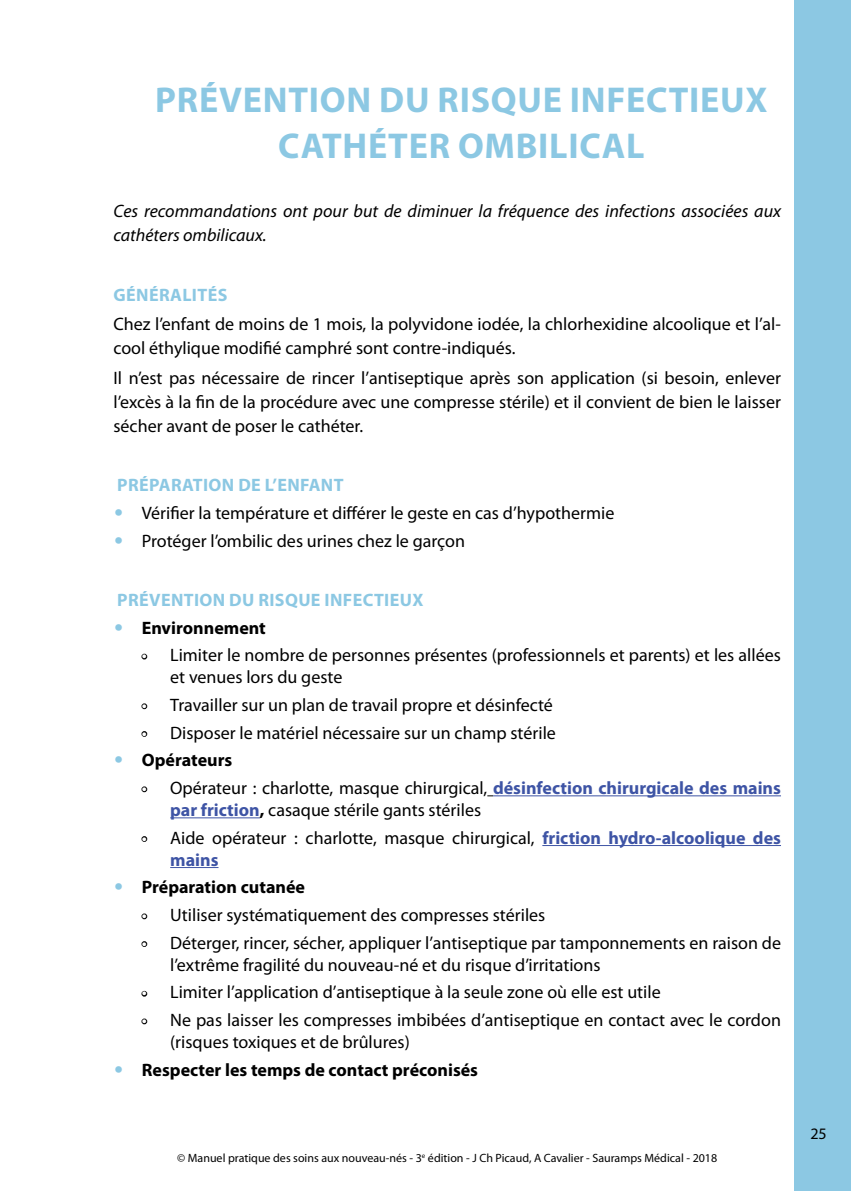
<style>
.page{position:relative;width:851px;height:1191px;background:#fff}
.page>*{position:absolute;margin:0;border:0;box-sizing:border-box;transform-origin:0 0}
.t1{font:700 36px "Myriad Pro";letter-spacing:.02em;color:#8cc8e3}
.t2{font:18px/22px "Myriad Pro";color:#000}
.t3{font:italic 18px/24px "Myriad Pro";color:#000}
.t4{font:700 18px "Myriad Pro";color:#000}
.t5{font:700 18px "Myriad Pro";letter-spacing:.02em;color:#8cc8e3}
.t6{font:16px "Myriad Pro";color:#000}
.t7{font:12px "Myriad Pro";color:#000}
.s1{font-family:"Calibri";font-size:21px;color:#8cc8e3}
.s2{font-family:"Calibri";font-weight:400;font-size:21px;color:#8cc8e3}
.s3{color:#fff}
.s4{font-weight:700;color:#3e54a5}
.s5{font-weight:700}
</style>
<div class="page">
<div style="left:794px;top:0;width:56px;height:1191px;background:#8cc8e3"></div>
<hr style="left:493px;top:795px;width:287px;height:1px;background:#3e54a5">
<hr style="left:170px;top:817px;width:90px;height:1px;background:#3e54a5">
<hr style="left:542px;top:845px;width:238px;height:1px;background:#3e54a5">
<hr style="left:170px;top:867px;width:48px;height:1px;background:#3e54a5">
<svg style="left:141px;top:653px;width:6px;height:6px"></svg>
<svg style="left:141px;top:703px;width:6px;height:6px"></svg>
<svg style="left:141px;top:731px;width:6px;height:6px"></svg>
<svg style="left:141px;top:786px;width:6px;height:6px"></svg>
<svg style="left:141px;top:836px;width:6px;height:6px"></svg>
<svg style="left:141px;top:913px;width:6px;height:6px"></svg>
<svg style="left:141px;top:941px;width:6px;height:6px"></svg>
<svg style="left:141px;top:990px;width:6px;height:6px"></svg>
<svg style="left:141px;top:1018px;width:6px;height:6px"></svg>
<h1 class="t1" style="left:155px;top:76px;width:23px">prévention</h1>
<h1 class="t1" style="left:379px;top:76px;width:80px">du risque</h1>
<h1 class="t1" style="left:570px;top:76px;width:20px">infectieu</h1>
<h1 class="t1" style="left:745px;top:76px;width:24px">x</h1>
<h1 class="t1" style="left:278px;top:122px;width:368px">CATHÉTER OMBILICAL</h1>
<p class="t3" style="left:113px;top:199px;width:669px">Ces recommandations ont pour but de diminuer la fréquence des infections associées aux cathéters ombilicaux.</p>
<p class="t5" style="left:114px;top:283px;width:115px">GÉNÉRALITÉS</p>
<p class="t2" style="left:113px;top:312px;width:669px;line-height:24px">Chez l’enfant de moins de 1 mois, la polyvidone iodée, la chlorhexidine alcoolique et l’al&shy;cool éthylique modifié camphré sont contre-indiqués.</p>
<p class="t2" style="left:113px;top:365px;width:669px;line-height:24px;text-align:justify">Il n’est pas nécessaire de rincer l’antiseptique après son application (si besoin, enlever l’excès à la fin de la procédure avec une compresse stérile) et il convient de bien le laisser sécher avant de poser le cathéter.</p>
<p class="t5" style="left:117px;top:473px;width:228px">PRÉPARATION DE L’ENFANT</p>
<p class="t2" style="left:113px;top:501px;width:502px"><span class="s1">•</span> Vérifier la température et différer le geste en cas d’hypothermie</p>
<p class="t2" style="left:113px;top:529px;width:353px"><span class="s1">•</span> Protéger l’ombilic des urines chez le garçon</p>
<p class="t5" style="left:117px;top:588px;width:23px">Prévention</p>
<p class="t5" style="left:229px;top:588px;width:41px">du risque</p>
<p class="t5" style="left:324px;top:588px;width:11px">infectieu</p>
<p class="t5" style="left:412px;top:588px;width:13px">x</p>
<p class="t4" style="left:113px;top:616px;width:154px"><span class="s2">•</span> Environnement</p>
<p class="t2" style="left:170px;top:644px;width:612px;text-indent:-28px"><span class="s3">•</span> Limiter le nombre de personnes présentes (professionnels et parents) et les allées et venues lors du geste</p>
<p class="t2" style="left:142px;top:693px;width:412px"><span class="s3">•</span> Travailler sur un plan de travail propre et désinfecté</p>
<p class="t2" style="left:142px;top:721px;width:415px"><span class="s3">•</span> Disposer le matériel nécessaire sur un champ stérile</p>
<p class="t4" style="left:113px;top:748px;width:120px"><span class="s2">•</span> Opérateurs</p>
<p class="t2" style="left:170px;top:776px;width:612px;text-indent:-28px"><span class="s3">•</span> Opérateur : charlotte, masque chirurgical, <span class="s4">désinfection chirurgicale des mains par friction</span><span class="s5">,</span> casaque stérile gants stériles</p>
<p class="t2" style="left:170px;top:826px;width:612px;text-indent:-28px"><span class="s3">•</span> Aide opérateur : charlotte, masque chirurgical, <span class="s4">friction hydro-alcoolique des mains</span></p>
<p class="t4" style="left:113px;top:875px;width:193px"><span class="s2">•</span> Préparation cutanée</p>
<p class="t2" style="left:142px;top:903px;width:405px"><span class="s3">•</span> Utiliser systématiquement des compresses stériles</p>
<p class="t2" style="left:170px;top:931px;width:612px;text-indent:-28px"><span class="s3">•</span> Déterger, rincer, sécher, appliquer l’antiseptique par tamponnements en raison de l’extrême fragilité du nouveau-né et du risque d’irritations</p>
<p class="t2" style="left:142px;top:981px;width:520px"><span class="s3">•</span> Limiter l’application d’antiseptique à la seule zone où elle est utile</p>
<p class="t2" style="left:170px;top:1008px;width:612px;text-indent:-28px"><span class="s3">•</span> Ne pas laisser les compresses imbibées d’antiseptique en contact avec le cordon (risques toxiques et de brûlures)</p>
<p class="t4" style="left:113px;top:1058px;width:366px"><span class="s2">•</span> Respecter les temps de contact préconisés</p>
<p class="t7" style="left:177px;top:1150px;width:541px">© Manuel pratique des soins aux nouveau-nés - 3<sup>e</sup> édition - J Ch Picaud, A Cavalier - Sauramps Médical - 2018</p>
<p class="t6" style="left:810px;top:1124px;width:18px">25</p>
</div>
